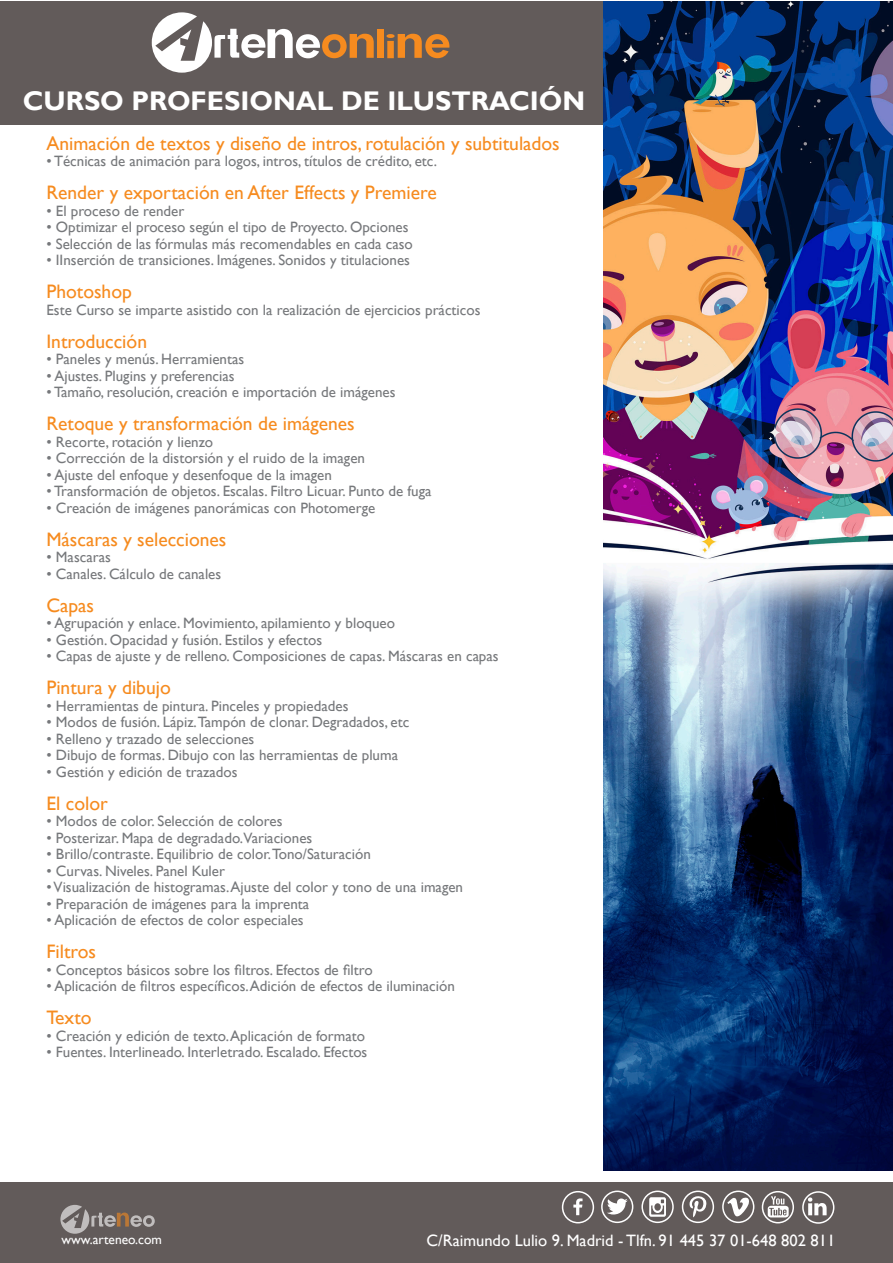
<style>
.page{position:relative;width:893px;height:1263px;background:#fff}
.page>*{position:absolute;margin:0;border:0;box-sizing:border-box;transform-origin:0 0}
.t1{font:700 27px "Gill Sans";color:#fff}
.t2{font:19.5px "Gill Sans";color:#f68b1f}
.t3{font:16.5px "Gill Sans";color:#fff}
.t4{font:15px "Gill Sans";color:#76787b}
.t5{font:13.5px "Gill Sans";color:#fff}
</style>
<div class="page">
<div style="left:0;top:1px;width:604px;height:123px;background:#625b5a"></div>
<div style="left:0;top:1182px;width:893px;height:81px;background:#625b5a"></div>
<div style="left:722px;top:1190px;width:32px;height:33px;border:2px solid #fff;border-radius:50%"></div>
<div style="left:682px;top:1190px;width:32px;height:33px;border:2px solid #fff;border-radius:50%"></div>
<svg style="left:689px;top:1196px;width:18px;height:21px"></svg>
<div style="left:641px;top:1190px;width:33px;height:33px;border:2px solid #fff;border-radius:50%"></div>
<svg style="left:649px;top:1197px;width:17px;height:20px"></svg>
<div style="left:601px;top:1190px;width:32px;height:33px;border:2px solid #fff;border-radius:50%"></div>
<svg style="left:607px;top:1198px;width:21px;height:16px"></svg>
<div style="left:762px;top:1191px;width:32px;height:32px;border:2px solid #fff;border-radius:50%"></div>
<svg style="left:768px;top:1196px;width:21px;height:21px"></svg>
<svg style="left:573px;top:1198px;width:9px;height:17px"></svg>
<div style="left:562px;top:1191px;width:32px;height:32px;border:2px solid #fff;border-radius:50%"></div>
<svg style="left:727px;top:1197px;width:22px;height:19px"></svg>
<div style="left:802px;top:1191px;width:32px;height:33px;border:2px solid #fff;border-radius:50%"></div>
<svg style="left:808px;top:1197px;width:19px;height:18px"></svg>
<svg style="left:60px;top:1205px;width:95px;height:29px"></svg>
<svg style="left:152px;top:12px;width:222px;height:61px"></svg>
<div style="left:377px;top:29px;width:7px;height:29px;background:#f68b1f"></div>
<svg style="left:386px;top:34px;width:63px;height:24px"></svg>
<img style="left:604px;top:1px;width:289px;height:1169px">
<h1 class="t1" style="left:23px;top:85px;width:564px">CURSO PROFESIONAL DE ILUSTRACIÓN</h1>
<p class="t2" style="left:46px;top:132px;width:515px">Animación de textos y diseño de intros, rotulación y subtitulados</p>
<p class="t4" style="left:46px;top:152px;width:392px">• Técnicas de animación para logos, intros, títulos de crédito, etc.</p>
<p class="t2" style="left:46px;top:181px;width:392px">Render y exportación en After Effects y Premiere</p>
<p class="t4" style="left:46px;top:202px;width:139px">• El proceso de render</p>
<p class="t4" style="left:46px;top:218px;width:364px">• Optimizar el proceso según el tipo de Proyecto. Opciones</p>
<p class="t4" style="left:46px;top:235px;width:368px">• Selección de las fórmulas más recomendables en cada caso</p>
<p class="t4" style="left:46px;top:251px;width:365px">• IInserción de transiciones. Imágenes. Sonidos y titulaciones</p>
<p class="t2" style="left:46px;top:280px;width:87px">Photoshop</p>
<p class="t4" style="left:46px;top:301px;width:436px">Este Curso se imparte asistido con la realización de ejercicios prácticos</p>
<p class="t2" style="left:46px;top:330px;width:102px">Introducción</p>
<p class="t4" style="left:46px;top:350px;width:199px">• Paneles y menús. Herramientas</p>
<p class="t4" style="left:46px;top:367px;width:190px">• Ajustes. Plugins y preferencias</p>
<p class="t4" style="left:46px;top:383px;width:351px">• Tamaño, resolución, creación e importación de imágenes</p>
<p class="t2" style="left:46px;top:412px;width:310px">Retoque y transformación de imágenes</p>
<p class="t4" style="left:46px;top:433px;width:168px">• Recorte, rotación y lienzo</p>
<p class="t4" style="left:46px;top:449px;width:320px">• Corrección de la distorsión y el ruido de la imagen</p>
<p class="t4" style="left:46px;top:466px;width:287px">• Ajuste del enfoque y desenfoque de la imagen</p>
<p class="t4" style="left:46px;top:482px;width:387px">• Transformación de objetos. Escalas. Filtro Licuar. Punto de fuga</p>
<p class="t4" style="left:46px;top:499px;width:330px">• Creación de imágenes panorámicas con Photomerge</p>
<p class="t2" style="left:46px;top:528px;width:182px">Máscaras y selecciones</p>
<p class="t4" style="left:46px;top:548px;width:66px">• Mascaras</p>
<p class="t4" style="left:46px;top:565px;width:176px">• Canales. Cálculo de canales</p>
<p class="t2" style="left:46px;top:594px;width:49px">Capas</p>
<p class="t4" style="left:46px;top:614px;width:350px">• Agrupación y enlace. Movimiento, apilamiento y bloqueo</p>
<p class="t4" style="left:46px;top:631px;width:277px">• Gestión. Opacidad y fusión. Estilos y efectos</p>
<p class="t4" style="left:46px;top:647px;width:454px">• Capas de ajuste y de relleno. Composiciones de capas. Máscaras en capas</p>
<p class="t2" style="left:46px;top:676px;width:126px">Pintura y dibujo</p>
<p class="t4" style="left:46px;top:697px;width:304px">• Herramientas de pintura. Pinceles y propiedades</p>
<p class="t4" style="left:46px;top:713px;width:364px">• Modos de fusión. Lápiz.Tampón de clonar. Degradados, etc</p>
<p class="t4" style="left:46px;top:730px;width:209px">• Relleno y trazado de selecciones</p>
<p class="t4" style="left:46px;top:746px;width:353px">• Dibujo de formas. Dibujo con las herramientas de pluma</p>
<p class="t4" style="left:46px;top:763px;width:193px">• Gestión y edición de trazados</p>
<p class="t2" style="left:46px;top:792px;width:63px">El color</p>
<p class="t4" style="left:46px;top:812px;width:238px">• Modos de color. Selección de colores</p>
<p class="t4" style="left:46px;top:829px;width:267px">• Posterizar. Mapa de degradado.Variaciones</p>
<p class="t4" style="left:46px;top:845px;width:326px">• Brillo/contraste. Equilibrio de color.Tono/Saturación</p>
<p class="t4" style="left:46px;top:862px;width:180px">• Curvas. Niveles. Panel Kuler</p>
<p class="t4" style="left:46px;top:878px;width:418px">• Visualización de histogramas. Ajuste del color y tono de una imagen</p>
<p class="t4" style="left:46px;top:895px;width:264px">• Preparación de imágenes para la imprenta</p>
<p class="t4" style="left:46px;top:911px;width:259px">• Aplicación de efectos de color especiales</p>
<p class="t2" style="left:46px;top:940px;width:51px">Filtros</p>
<p class="t4" style="left:46px;top:961px;width:328px">• Conceptos básicos sobre los filtros. Efectos de filtro</p>
<p class="t4" style="left:46px;top:977px;width:410px">• Aplicación de filtros específicos. Adición de efectos de iluminación</p>
<p class="t2" style="left:46px;top:1006px;width:47px">Texto</p>
<p class="t4" style="left:46px;top:1027px;width:320px">• Creación y edición de texto. Aplicación de formato</p>
<p class="t4" style="left:46px;top:1043px;width:322px">• Fuentes. Interlineado. Interletrado. Escalado. Efectos</p>
<p class="t5" style="left:61px;top:1231px;width:102px">www.arteneo.com</p>
<p class="t3" style="left:427px;top:1231px;width:410px">C/Raimundo Lulio 9. Madrid - Tlfn. 91 445 37 01-648 802 811</p>
</div>
